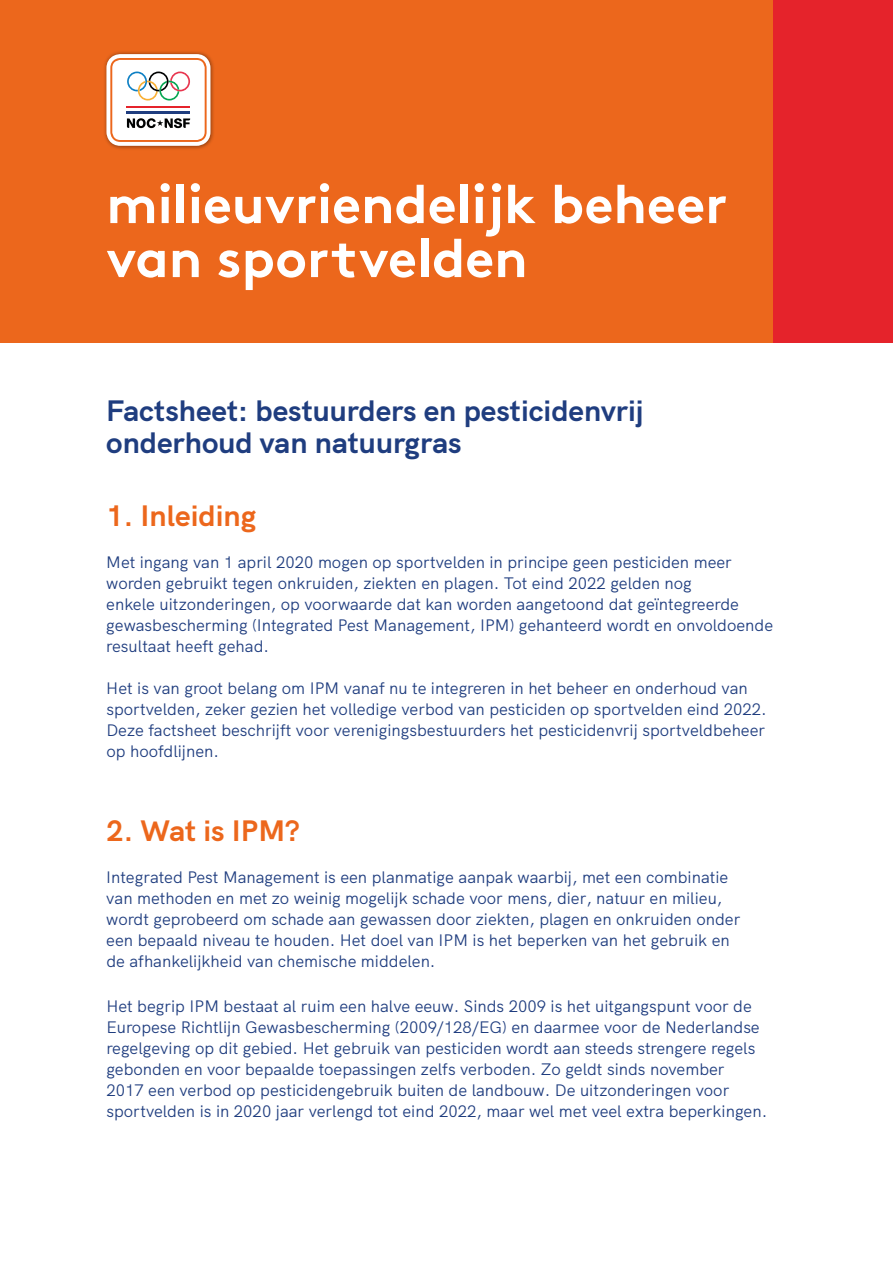
<style>
.page{position:relative;width:893px;height:1263px;background:#fff}
.page>*{position:absolute;margin:0;border:0;box-sizing:border-box;transform-origin:0 0}
.t1{font:700 54px/54px "Brown";color:#fff}
.t2{font:700 30px/31.5px "HK Grotesk";color:#1f3d7f}
.t3{font:700 30px "HK Grotesk";color:#ec671c}
.t4{font:16.5px/21px "HK Grotesk";color:#1f3d7f}
</style>
<div class="page">
<div style="left:0;top:0;width:893px;height:342px;background:#ec671c"></div>
<div style="left:774px;top:0;width:119px;height:342px;background:#e5232b"></div>
<img style="left:104px;top:51px;width:110px;height:98px">
<svg style="left:106px;top:54px;width:104px;height:92px;background:#e7dad3"></svg>
<h1 class="t1" style="left:106px;top:171px;width:622px">milieuvriendelijk beheer van sportvelden</h1>
<h2 class="t2" style="left:106px;top:392px;width:539px">Factsheet: bestuurders en pesticidenvrij onderhoud van natuurgras</h2>
<h2 class="t3" style="left:106px;top:492px;width:151px">1. Inleiding</h2>
<p class="t4" style="left:106px;top:550px;width:668px">Met ingang van 1 april 2020 mogen op sportvelden in principe geen pesticiden meer worden gebruikt tegen onkruiden, ziekten en plagen. Tot eind 2022 gelden nog<br>enkele uitzonderingen, op voorwaarde dat kan worden aangetoond dat geïntegreerde gewasbescherming (Integrated Pest Management, IPM) gehanteerd wordt en onvoldoende resultaat heeft gehad.</p>
<p class="t4" style="left:106px;top:676px;width:662px">Het is van groot belang om IPM vanaf nu te integreren in het beheer en onderhoud van sportvelden, zeker gezien het volledige verbod van pesticiden op sportvelden eind 2022.<br>Deze factsheet beschrijft voor verenigingsbestuurders het pesticidenvrij sportveldbeheer op hoofdlijnen.</p>
<h2 class="t3" style="left:106px;top:807px;width:195px">2. Wat is IPM?</h2>
<p class="t4" style="left:106px;top:865px;width:635px">Integrated Pest Management is een planmatige aanpak waarbij, met een combinatie van methoden en met zo weinig mogelijk schade voor mens, dier, natuur en milieu, wordt geprobeerd om schade aan gewassen door ziekten, plagen en onkruiden onder een bepaald niveau te houden. Het doel van IPM is het beperken van het gebruik en de afhankelijkheid van chemische middelen.</p>
<p class="t4" style="left:106px;top:994px;width:662px">Het begrip IPM bestaat al ruim een halve eeuw. Sinds 2009 is het uitgangspunt voor de Europese Richtlijn Gewasbescherming (2009/128/EG) en daarmee voor de Nederlandse regelgeving op dit gebied. Het gebruik van pesticiden wordt aan steeds strengere regels gebonden en voor bepaalde toepassingen zelfs verboden. Zo geldt sinds november<br>2017 een verbod op pesticidengebruik buiten de landbouw. De uitzonderingen voor sportvelden is in 2020 jaar verlengd tot eind 2022, maar wel met veel extra beperkingen.</p>
</div>
